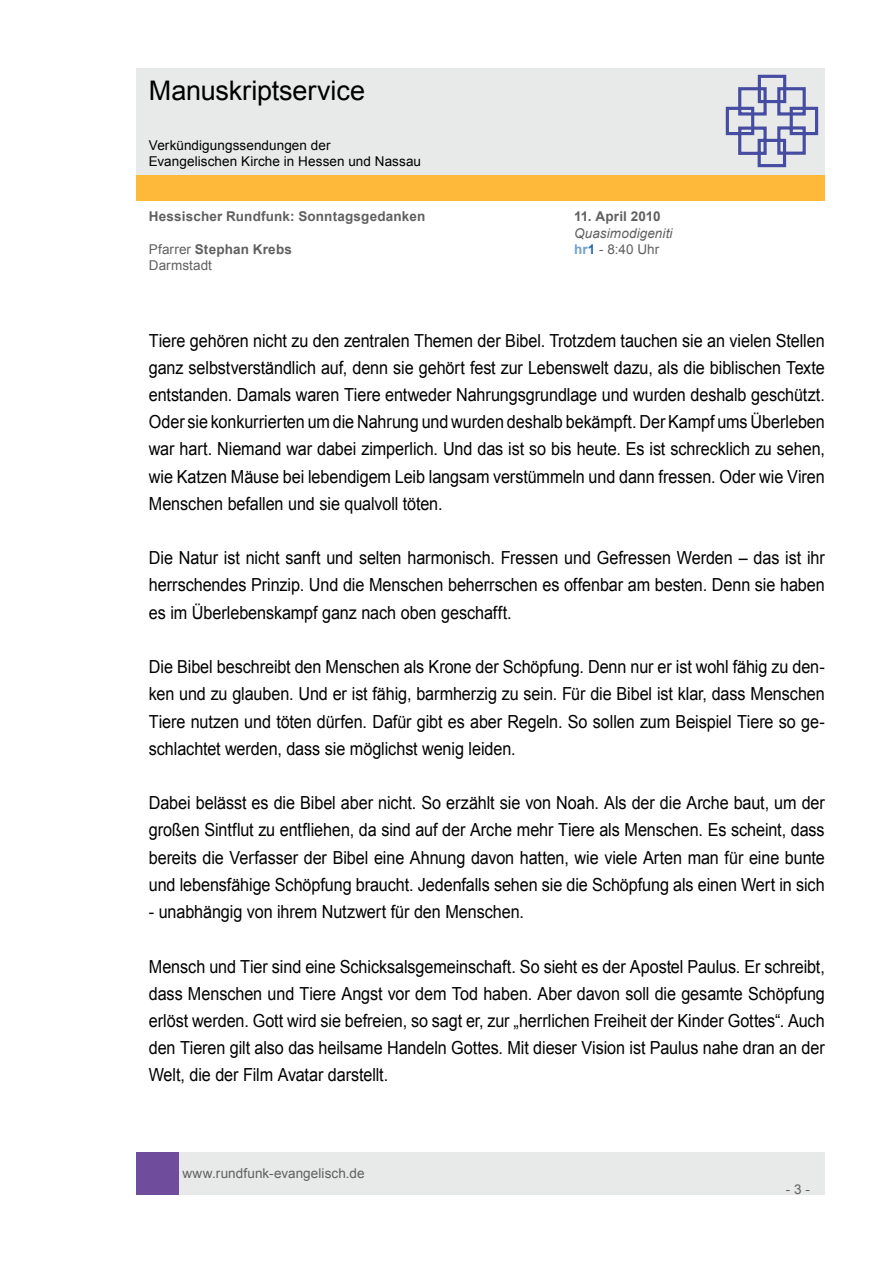
<style>
.page{position:relative;width:893px;height:1263px;background:#fff}
.page>*{position:absolute;margin:0;border:0;box-sizing:border-box;transform-origin:0 0}
.t1{font:27px "Arial";letter-spacing:-.005em;color:#000}
.t2{font:18px/27.2px "Arial";letter-spacing:-.005em;color:#000;text-align:justify;scale:.9 1}
.t3{font:700 13.5px "Arial";letter-spacing:.015em;color:#606060}
.t4{font:13.5px/16.2px "Arial";letter-spacing:.005em;color:#000}
.t5{font:13.5px "Arial";letter-spacing:.005em;color:#606060}
.t6{font:italic 13.5px "Arial";letter-spacing:.01em;color:#606060}
.s1{font-weight:400}
.s2{font-weight:700;color:#71a0cc}
.s3{font-weight:700;color:#2369b2}
</style>
<div class="page">
<div style="left:179px;top:1152px;width:646px;height:43px;background:#e8e9e9"></div>
<div style="left:136px;top:1152px;width:43px;height:43px;background:#704c9c"></div>
<div style="left:136px;top:175px;width:689px;height:26px;background:#ffb93a"></div>
<div style="left:136px;top:68px;width:689px;height:106px;background:#e8e9e9"></div>
<svg style="left:725px;top:74px;width:94px;height:94px"></svg>
<h1 class="t1" style="left:149px;top:73px;width:218px">Manuskriptservice</h1>
<p class="t4" style="left:149px;top:137px;width:274px">Verkündigungssendungen der<br>Evangelischen Kirche in Hessen und Nassau</p>
<p class="t3" style="left:149px;top:208px;width:278px">Hessischer Rundfunk: Sonntagsgedanken</p>
<p class="t3" style="left:574px;top:208px;width:88px">11. April 2010</p>
<p class="t6" style="left:574px;top:224px;width:100px">Quasimodigeniti</p>
<p class="t3" style="left:149px;top:240px;width:145px"><span class="s1">Pfarrer</span> Stephan Krebs</p>
<p class="t5" style="left:574px;top:240px;width:87px"><span class="s2">hr</span><span class="s3">1</span> - 8:40 Uhr</p>
<p class="t5" style="left:149px;top:256px;width:65px">Darmstadt</p>
<p class="t2" style="left:149px;top:327px;width:753px">Tiere gehören nicht zu den zentralen Themen der Bibel. Trotzdem tauchen sie an vielen Stellen ganz selbstverständlich auf, denn sie gehört fest zur Lebenswelt dazu, als die biblischen Texte entstanden. Damals waren Tiere entweder Nahrungsgrundlage und wurden deshalb geschützt.<br>Oder sie konkurrierten um die Nahrung und wurden deshalb bekämpft. Der Kampf ums Überleben war hart. Niemand war dabei zimperlich. Und das ist so bis heute. Es ist schrecklich zu sehen, wie Katzen Mäuse bei lebendigem Leib langsam verstümmeln und dann fressen. Oder wie Viren Menschen befallen und sie qualvoll töten.</p>
<p class="t2" style="left:149px;top:544px;width:753px">Die Natur ist nicht sanft und selten harmonisch. Fressen und Gefressen Werden – das ist ihr herrschendes Prinzip. Und die Menschen beherrschen es offenbar am besten. Denn sie haben es im Überlebenskampf ganz nach oben geschafft.</p>
<p class="t2" style="left:149px;top:653px;width:753px">Die Bibel beschreibt den Menschen als Krone der Schöpfung. Denn nur er ist wohl fähig zu den&shy;ken und zu glauben. Und er ist fähig, barmherzig zu sein. Für die Bibel ist klar, dass Menschen Tiere nutzen und töten dürfen. Dafür gibt es aber Regeln. So sollen zum Beispiel Tiere so ge&shy;schlachtet werden, dass sie möglichst wenig leiden.</p>
<p class="t2" style="left:149px;top:789px;width:753px">Dabei belässt es die Bibel aber nicht. So erzählt sie von Noah. Als der die Arche baut, um der großen Sintflut zu entfliehen, da sind auf der Arche mehr Tiere als Menschen. Es scheint, dass bereits die Verfasser der Bibel eine Ahnung davon hatten, wie viele Arten man für eine bunte und lebensfähige Schöpfung braucht. Jedenfalls sehen sie die Schöpfung als einen Wert in sich</p>
<p class="t2" style="left:149px;top:898px;width:418px">- unabhängig von ihrem Nutzwert für den Menschen.</p>
<p class="t2" style="left:149px;top:953px;width:753px">Mensch und Tier sind eine Schicksalsgemeinschaft. So sieht es der Apostel Paulus. Er schreibt, dass Menschen und Tiere Angst vor dem Tod haben. Aber davon soll die gesamte Schöpfung erlöst werden. Gott wird sie befreien, so sagt er, zur „herrlichen Freiheit der Kinder Gottes“. Auch den Tieren gilt also das heilsame Handeln Gottes. Mit dieser Vision ist Paulus nahe dran an der Welt, die der Film Avatar darstellt.</p>
<p class="t5" style="left:182px;top:1164px;width:184px">www.rundfunk-evangelisch.de</p>
<p class="t5" style="left:786px;top:1180px;width:26px">- 3 -</p>
</div>
